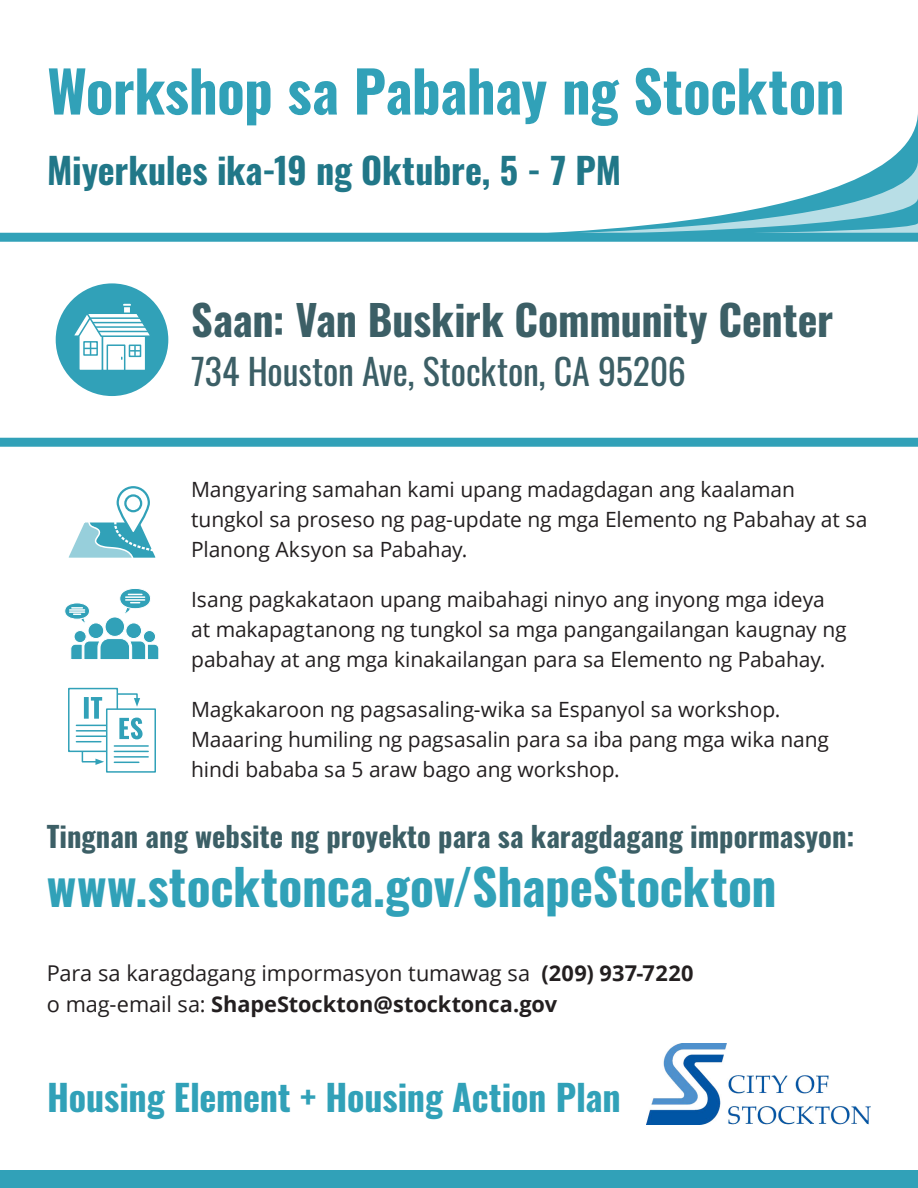
<style>
.page{position:relative;width:918px;height:1188px;background:#fff}
.page>*{position:absolute;margin:0;border:0;box-sizing:border-box;transform-origin:0 0}
.Heading_1{font:700 57px "Oswald";letter-spacing:-.01em;color:#31a1b8}
.Heading_1-2{font:700 49.5px "Oswald";color:#31a1b8}
.Heading_1-3{font:700 42px "Oswald";letter-spacing:-.005em;color:#3c5f66}
.Heading_1-4{font:700 36px "Oswald";letter-spacing:-.005em;color:#31a1b8}
.Heading_1-5{font:700 36px "Oswald";letter-spacing:-.005em;color:#217788}
.Heading_1-6{font:36px "Oswald";letter-spacing:-.005em;color:#3c5f66}
.Heading_1-7{font:700 28.5px "Oswald";color:#3c5f66}
.Pa1{font:21.75px/31.5px "Open Sans";letter-spacing:-.005em;color:#231f20}
.Pa1-2{font:21px/30px "Open Sans";letter-spacing:-.005em;color:#231f20}
.s1{font-weight:700}
</style>
<div class="page">
<img style="left:647px;top:1043px;width:224px;height:82px">
<svg style="left:887px;top:114px;width:31px;height:47px"></svg>
<svg style="left:459px;top:161px;width:459px;height:72px"></svg>
<div style="left:0;top:233px;width:918px;height:9px;background:#31a1b8"></div>
<div style="left:0;top:438px;width:918px;height:9px;background:#31a1b8"></div>
<div style="left:0;top:1170px;width:918px;height:18px;background:#31a1b8"></div>
<div style="left:57px;top:285px;width:110px;height:110px;background:#31a1b8;border-radius:50%"></div>
<div style="left:56px;top:283px;width:112px;height:113px;border:3px solid #31a1b8;border-radius:50%"></div>
<svg style="left:124px;top:307px;width:6px;height:4px"></svg>
<svg style="left:123px;top:303px;width:8px;height:3px"></svg>
<svg style="left:74px;top:311px;width:76px;height:59px"></svg>
<div style="left:68px;top:688px;width:50px;height:64px;background:#fff;border:2px solid #31a1b8"></div>
<div style="left:106px;top:708px;width:50px;height:65px;background:#fff;border:2px solid #31a1b8"></div>
<hr style="left:114px;top:745px;width:34px;height:2px;background:#31a1b8">
<hr style="left:114px;top:751px;width:34px;height:1px;background:#31a1b8">
<hr style="left:114px;top:756px;width:34px;height:2px;background:#31a1b8">
<svg style="left:76px;top:693px;width:67px;height:72px"></svg>
<svg style="left:70px;top:638px;width:89px;height:22px"></svg>
<div style="left:105px;top:617px;width:20px;height:19px;background:#31a1b8;border-radius:50%"></div>
<div style="left:105px;top:617px;width:20px;height:20px;border:1px solid #fff;border-radius:50%"></div>
<div style="left:126px;top:623px;width:16px;height:16px;background:#31a1b8;border-radius:50%"></div>
<div style="left:125px;top:622px;width:17px;height:17px;border:1px solid #fff;border-radius:50%"></div>
<div style="left:143px;top:631px;width:13px;height:12px;background:#31a1b8;border-radius:50%"></div>
<div style="left:143px;top:630px;width:13px;height:13px;border:1px solid #fff;border-radius:50%"></div>
<div style="left:88px;top:623px;width:16px;height:16px;background:#31a1b8;border-radius:50%"></div>
<div style="left:88px;top:622px;width:16px;height:17px;border:1px solid #fff;border-radius:50%"></div>
<div style="left:74px;top:631px;width:12px;height:12px;background:#31a1b8;border-radius:50%"></div>
<div style="left:74px;top:630px;width:13px;height:13px;border:1px solid #fff;border-radius:50%"></div>
<svg style="left:120px;top:588px;width:31px;height:21px"></svg>
<div style="left:120px;top:588px;width:31px;height:21px;border:1px solid #fff;border-radius:50%"></div>
<svg style="left:122px;top:594px;width:23px;height:20px"></svg>
<svg style="left:65px;top:603px;width:24px;height:16px"></svg>
<div style="left:65px;top:603px;width:24px;height:16px;border:1px solid #fff;border-radius:50%"></div>
<svg style="left:70px;top:607px;width:17px;height:16px"></svg>
<svg style="left:68px;top:486px;width:88px;height:72px"></svg>
<p class="Heading_1" style="left:47px;top:62px;width:799px">Workshop sa Pabahay ng Stockton</p>
<p class="Heading_1-5" style="left:47px;top:151px;width:576px">Miyerkules ika-19 ng Oktubre, 5 - 7 PM</p>
<p class="Heading_1-3" style="left:191px;top:298px;width:644px">Saan: Van Buskirk Community Center</p>
<p class="Heading_1-6" style="left:191px;top:339px;width:496px">734 Houston Ave, Stockton, CA 95206</p>
<p class="Pa1-2" style="left:191px;top:473px;width:678px">Mangyaring samahan kami upang madagdagan ang kaalaman tungkol sa proseso ng pag-update ng mga Elemento ng Pabahay at sa<br>Planong Aksyon sa Pabahay.</p>
<p class="Pa1-2" style="left:191px;top:584px;width:657px">Isang pagkakataon upang maibahagi ninyo ang inyong mga ideya at makapagtanong ng tungkol sa mga pangangailangan kaugnay ng pabahay at ang mga kinakailangan para sa Elemento ng Pabahay.</p>
<p class="Pa1-2" style="left:191px;top:694px;width:640px">Magkakaroon ng pagsasaling-wika sa Espanyol sa workshop.<br>Maaaring humiling ng pagsasalin para sa iba pang mga wika nang hindi bababa sa 5 araw bago ang workshop.</p>
<p class="Heading_1-7" style="left:47px;top:821px;width:809px">Tingnan ang website ng proyekto para sa karagdagang impormasyon:</p>
<p class="Heading_1-2" style="left:47px;top:861px;width:731px">www.stocktonca.gov/ShapeStockton</p>
<p class="Pa1" style="left:47px;top:957px;width:648px">Para sa karagdagang impormasyon tumawag sa <span class="s1">(209) 937-7220 </span>o mag-email sa: <span class="s1">ShapeStockton@stocktonca.gov</span></p>
<p class="Heading_1-4" style="left:47px;top:1078px;width:575px">Housing Element + Housing Action Plan</p>
</div>
